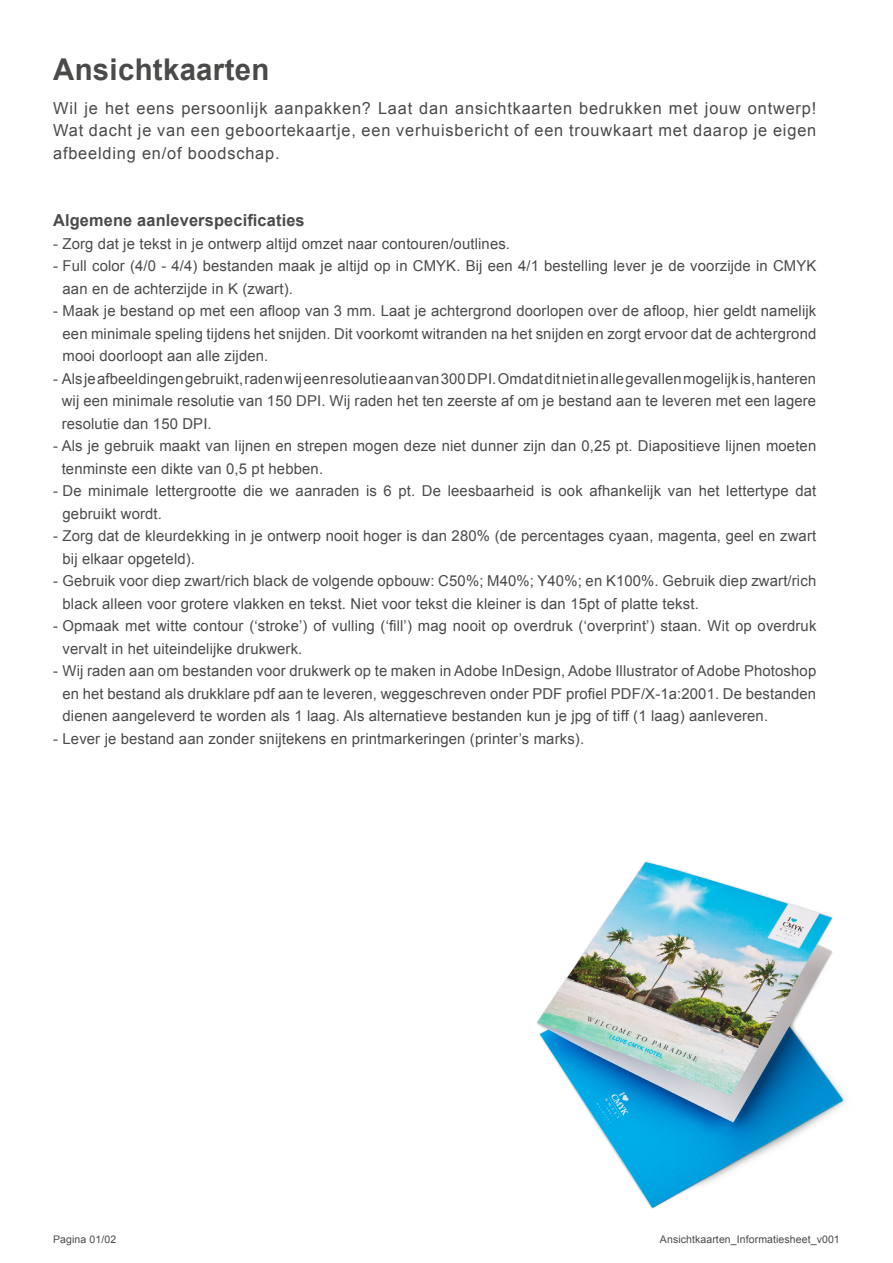
<style>
.page{position:relative;width:893px;height:1263px;background:#fff}
.page>*{position:absolute;margin:0;border:0;box-sizing:border-box;transform-origin:0 0}
.t1{font:700 30px "Arial";letter-spacing:.01em;color:#4a4a49}
.t2{font:16.5px/22.5px "Arial";letter-spacing:.05em;color:#4a4a49;text-align:justify}
.t3{font:700 16.5px "Arial";letter-spacing:.01em;color:#4a4a49}
.t4{font:15px/22.5px "Arial";letter-spacing:.01em;color:#4a4a49}
.t5{font:10.5px "Arial";letter-spacing:.01em;color:#4a4a49}
</style>
<div class="page">
<img style="left:536px;top:861px;width:309px;height:348px">
<p class="t1" style="left:53px;top:50px;width:218px">Ansichtkaarten</p>
<p class="t2" style="left:53px;top:97px;width:765px">Wil je het eens persoonlijk aanpakken? Laat dan ansichtkaarten bedrukken met jouw ontwerp!<br>Wat dacht je van een geboortekaartje, een verhuisbericht of een trouwkaart met daarop je eigen af beelding en/of boodschap.</p>
<p class="t3" style="left:53px;top:210px;width:253px">Algemene aanleverspecificaties</p>
<p class="t4" style="left:53px;top:232px;width:458px">- Zorg dat je tekst in je ontwerp altijd omzet naar contouren/outlines.</p>
<p class="t4" style="left:63px;top:255px;width:755px;text-indent:-9px">- Full color (4/0 - 4/4) bestanden maak je altijd op in CMYK. Bij een 4/1 bestelling lever je de voorzijde in CMYK aan en de achterzijde in K (zwart).</p>
<p class="t4" style="left:63px;top:300px;width:755px;text-align:justify;text-indent:-9px">- Maak je bestand op met een afloop van 3 mm. Laat je achtergrond doorlopen over de afloop, hier geldt namelijk een minimale speling tijdens het snijden. Dit voorkomt witranden na het snijden en zorgt ervoor dat de achtergrond mooi doorloopt aan alle zijden.</p>
<p class="t4" style="left:62px;top:367px;width:756px;text-align:justify;text-indent:-9px">- Als je afbeeldingen gebruikt, raden wij een resolutie aan van 300 DPI. Omdat dit niet in alle gevallen mogelijk is, hanteren wij een minimale resolutie van 150 DPI. Wij raden het ten zeerste af om je bestand aan te leveren met een lagere resolutie dan 150 DPI.</p>
<p class="t4" style="left:62px;top:435px;width:756px;text-indent:-9px">- Als je gebruik maakt van lijnen en strepen mogen deze niet dunner zijn dan 0,25 pt. Diapositieve lijnen moeten tenminste een dikte van 0,5 pt hebben.</p>
<p class="t4" style="left:63px;top:480px;width:755px;text-indent:-9px">- De minimale lettergrootte die we aanraden is 6 pt. De leesbaarheid is ook afhankelijk van het lettertype dat gebruikt wordt.</p>
<p class="t4" style="left:63px;top:525px;width:755px;text-indent:-9px">- Zorg dat de kleurdekking in je ontwerp nooit hoger is dan 280% (de percentages cyaan, magenta, geel en zwart bij elkaar opgeteld).</p>
<p class="t4" style="left:63px;top:570px;width:755px;text-indent:-9px">- Gebruik voor diep zwart/rich black de volgende opbouw: C50%; M40%; Y40%; en K100%. Gebruik diep zwart/rich black alleen voor grotere vlakken en tekst. Niet voor tekst die kleiner is dan 15pt of platte tekst.</p>
<p class="t4" style="left:63px;top:615px;width:755px;text-indent:-9px">- Opmaak met witte contour (‘stroke’) of vulling (‘fill’) mag nooit op overdruk (‘overprint’) staan. Wit op overdruk vervalt in het uiteindelijke drukwerk.</p>
<p class="t4" style="left:63px;top:660px;width:755px;text-align:justify;text-indent:-9px">- Wij raden aan om bestanden voor drukwerk op te maken in Adobe InDesign, Adobe Illustrator of Adobe Photoshop en het bestand als drukklare pdf aan te leveren, weggeschreven onder PDF profiel PDF/X-1a:2001. De bestanden dienen aangeleverd te worden als 1 laag. Als alternatieve bestanden kun je jpg of tiff (1 laag) aanleveren.</p>
<p class="t4" style="left:53px;top:727px;width:532px">- Lever je bestand aan zonder snijtekens en printmarkeringen (printer’s marks).</p>
<p class="t5" style="left:53px;top:1232px;width:65px">Pagina 01/02</p>
<p class="t5" style="left:660px;top:1232px;width:181px">Ansichtkaarten_Informatiesheet_v001</p>
</div>
